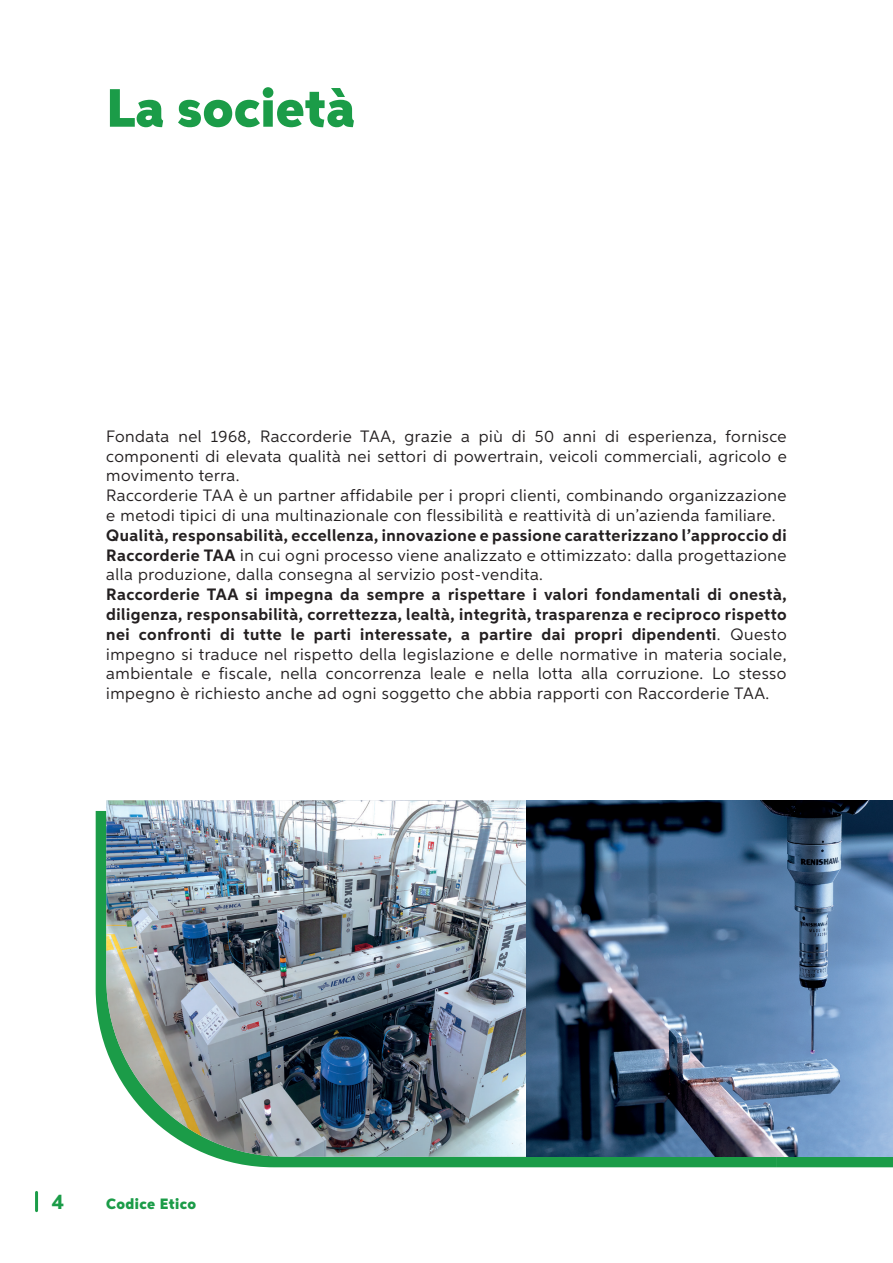
<style>
.page{position:relative;width:893px;height:1263px;background:#fff}
.page>*{position:absolute;margin:0;border:0;box-sizing:border-box;transform-origin:0 0}
.t1{font:900 54px "Neutro";color:#1b9c48}
.t2{font:800 21px "Neutro";color:#1b9c48}
.t3{font:16.5px/19.8px "Neutro";letter-spacing:.03em;color:#231f20;text-align:justify}
.t4{font:900 15px "Neutro";letter-spacing:.03em;color:#1b9c48}
.s1{font-weight:700}
</style>
<div class="page">
<hr style="left:35px;top:1192px;width:3px;height:19px;background:#1b9c48">
<svg style="left:96px;top:811px;width:680px;height:356px;fill:#1b9c48"></svg>
<img style="left:106px;top:800px;width:441px;height:357px">
<div style="left:776px;top:811px;width:117px;height:356px;background:#1b9c48"></div>
<img style="left:527px;top:800px;width:366px;height:356px">
<p class="t1" style="left:106px;top:75px;width:251px">La società</p>
<p class="t3" style="left:106px;top:426px;width:682px">Fondata nel 1968, Raccorderie TAA, grazie a più di 50 anni di esperienza, fornisce componenti di elevata qualità nei settori di powertrain, veicoli commerciali, agricolo e movimento terra.</p>
<p class="t3" style="left:106px;top:485px;width:682px">Raccorderie TAA è un partner affidabile per i propri clienti, combinando organizzazione e metodi tipici di una multinazionale con flessibilità e reattività di un’azienda familiare.</p>
<p class="t3" style="left:106px;top:525px;width:682px"><span class="s1">Qualità, responsabilità, eccellenza, innovazione e passione caratterizzano l’approccio di Raccorderie TAA</span> in cui ogni processo viene analizzato e ottimizzato: dalla progettazione alla produzione, dalla consegna al servizio post-vendita.</p>
<p class="t3" style="left:106px;top:584px;width:682px"><span class="s1">Raccorderie TAA si impegna da sempre a rispettare i valori fondamentali di onestà, diligenza, responsabilità, correttezza, lealtà, integrità, trasparenza e reciproco rispetto nei confronti di tutte le parti interessate, a partire dai propri dipendenti</span>. Questo impegno si traduce nel rispetto della legislazione e delle normative in materia sociale, ambientale e fiscale, nella concorrenza leale e nella lotta alla corruzione. Lo stesso impegno è richiesto anche ad ogni soggetto che abbia rapporti con Raccorderie TAA.</p>
<p class="t2" style="left:52px;top:1188px;width:14px">4</p>
<p class="t4" style="left:106px;top:1194px;width:91px">Codice Etico</p>
</div>
